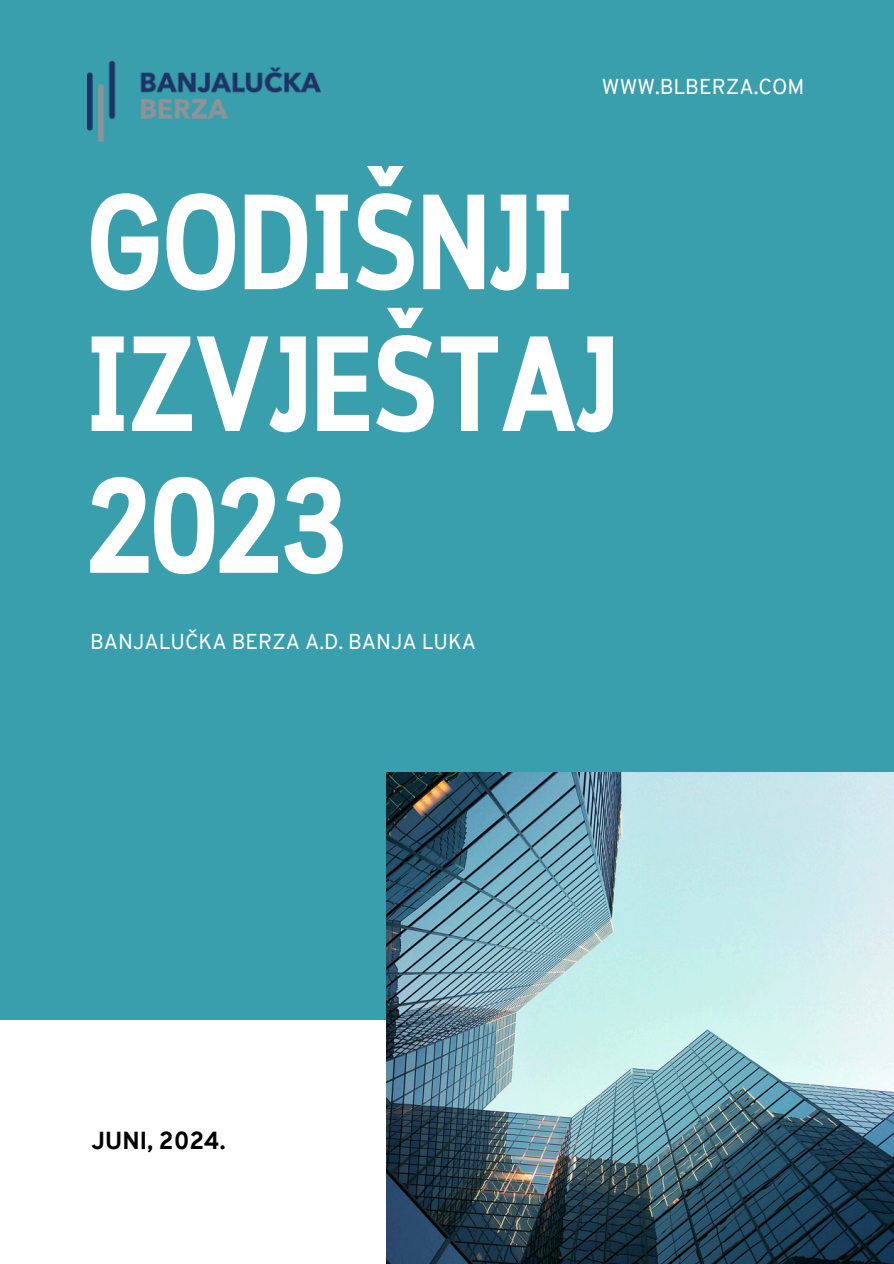
<style>
.page{position:relative;width:894px;height:1264px;background:#fff}
.page>*{position:absolute;margin:0;border:0;box-sizing:border-box;transform-origin:0 0}
.t1{font:700 135px/141.8px "Cloud Cond";color:#fff}
.t2{font:800 24px "Overpass";color:#000001}
.t3{font:21px "Overpass";color:#fff}
</style>
<div class="page">
<div style="left:0;top:0;width:893px;height:1263px;background:#399fad"></div>
<div style="left:0;top:1020px;width:725px;height:243px;background:#fff"></div>
<img style="left:386px;top:772px;width:507px;height:491px">
<img style="left:87px;top:62px;width:233px;height:80px">
<p class="t3" style="left:601px;top:78px;width:204px">WWW.BLBERZA.COM</p>
<h1 class="t1" style="left:87px;top:182px;width:533px">GODIŠNJI<br>IZVJEŠTAJ<br>2023</h1>
<p class="t3" style="left:90px;top:633px;width:387px">BANJALUČKA BERZA A.D. BANJA LUKA</p>
<h2 class="t2" style="left:92px;top:1130px;width:135px">JUNI, 2024.</h2>
</div>
